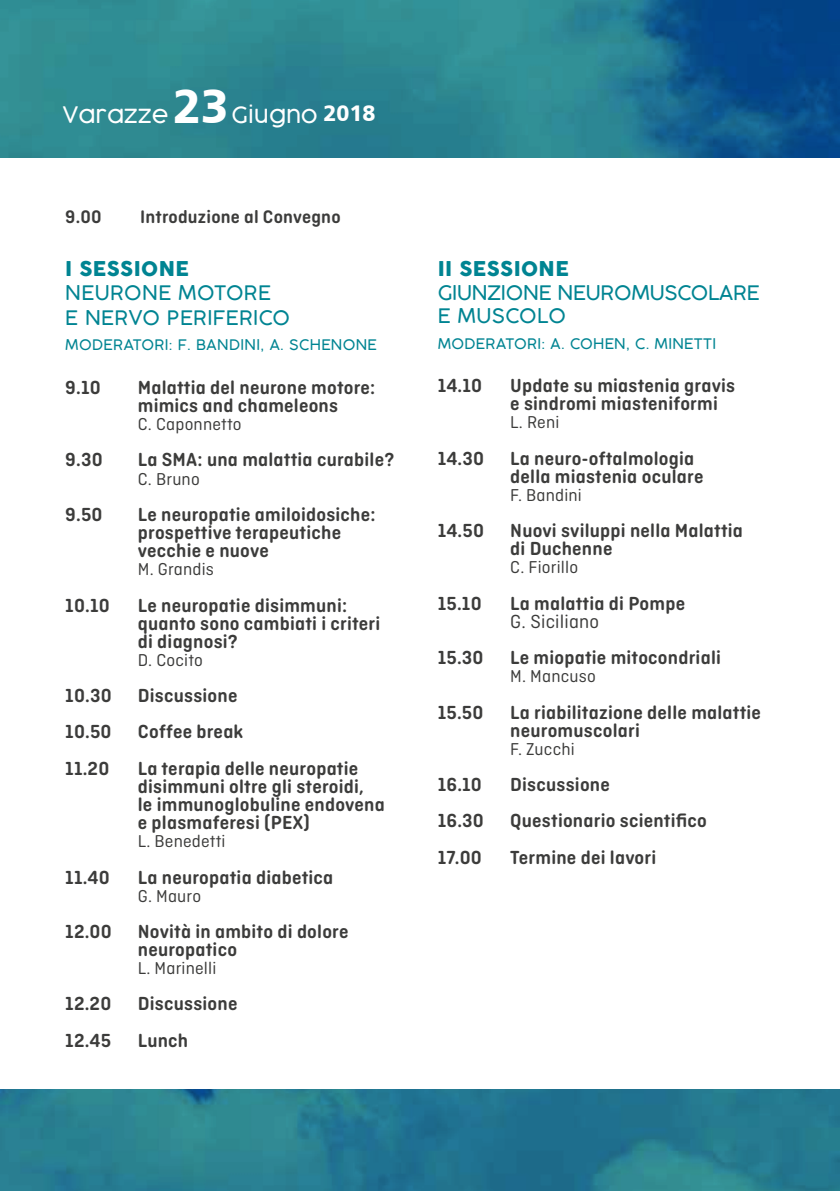
<style>
.page{position:relative;width:840px;height:1191px;background:#fff}
.page>*{position:absolute;margin:0;border:0;box-sizing:border-box;transform-origin:0 0}
.t1{font:700 47.8px "Doris PFC";color:#fff}
.t2{font:300 22.2px "Cocogoose";color:#fff}
.t3{font:600 20px/18.2px "Ciutadella Rounded";letter-spacing:.01em;color:#3c3c3b}
.t4{font:300 20px/23.6px "Cocogoose";letter-spacing:-.01em;color:#008492}
.t5{font:300 20px/25.4px "Cocogoose";letter-spacing:.02em;color:#008492}
.t6{font:20px "Cocogoose";letter-spacing:.02em;color:#008492}
.t7{font:20px "Ciutadella Rounded";letter-spacing:.01em;color:#3c3c3b}
.t8{font:600 19.2px "Ciutadella Rounded";letter-spacing:.01em;color:#3c3c3b}
.t9{font:18.2px "Ciutadella Rounded";letter-spacing:.01em;color:#3c3c3b}
.t10{font:300 14.6px "Cocogoose";letter-spacing:.02em;color:#008492}
.s1{font-family:"Doris PFC";font-weight:700}
</style>
<div class="page">
<img style="left:0;top:0;width:839px;height:1191px">
<div style="left:0;top:159px;width:839px;height:930px;background:#fff"></div>
<h1 class="t1" style="left:173px;top:78px;width:57px">23</h1>
<p class="t2" style="left:62px;top:99px;width:108px">Varazze</p>
<p class="t2" style="left:231px;top:99px;width:145px">Giugno <span class="s1">2018</span></p>
<p class="t8" style="left:65px;top:206px;width:38px">9.00</p>
<p class="t8" style="left:140px;top:206px;width:202px">Introduzione al Convegno</p>
<p class="t6" style="left:65px;top:255px;width:125px">I SESSIONE</p>
<p class="t5" style="left:65px;top:279px;width:226px">NEURONE MOTORE<br>E NERVO PERIFERICO</p>
<p class="t10" style="left:65px;top:335px;width:313px">MODERATORI: F. BANDINI, A. SCHENONE</p>
<p class="t3" style="left:65px;top:378px;width:37px">9.10</p>
<p class="t3" style="left:138px;top:378px;width:239px">Malattia del neurone motore: mimics and chameleons</p>
<p class="t9" style="left:138px;top:414px;width:105px">C. Caponnetto</p>
<p class="t3" style="left:65px;top:451px;width:39px">9.30</p>
<p class="t3" style="left:138px;top:451px;width:258px">La SMA: una malattia curabile?</p>
<p class="t9" style="left:138px;top:468px;width:63px">C. Bruno</p>
<p class="t3" style="left:65px;top:505px;width:39px">9.50</p>
<p class="t3" style="left:138px;top:505px;width:239px">Le neuropatie amiloidosiche: prospettive terapeutiche vecchie e nuove</p>
<p class="t9" style="left:138px;top:559px;width:78px">M. Grandis</p>
<p class="t3" style="left:65px;top:596px;width:46px">10.10</p>
<p class="t3" style="left:138px;top:596px;width:244px">Le neuropatie disimmuni: quanto sono cambiati i criteri di diagnosi?</p>
<p class="t9" style="left:138px;top:650px;width:67px">D. Cocito</p>
<p class="t3" style="left:65px;top:686px;width:48px">10.30</p>
<p class="t3" style="left:138px;top:686px;width:101px">Discussione</p>
<p class="t3" style="left:65px;top:723px;width:48px">10.50</p>
<p class="t3" style="left:138px;top:723px;width:107px">Coffee break</p>
<p class="t3" style="left:65px;top:759px;width:46px">11.20</p>
<p class="t3" style="left:138px;top:759px;width:248px">La terapia delle neuropatie disimmuni oltre gli steroidi,<br>le immunoglobuline endovena e plasmaferesi (PEX)</p>
<p class="t9" style="left:138px;top:831px;width:89px">L. Benedetti</p>
<p class="t3" style="left:65px;top:868px;width:46px">11.40</p>
<p class="t3" style="left:138px;top:868px;width:197px">La neuropatia diabetica</p>
<p class="t9" style="left:138px;top:885px;width:65px">G. Mauro</p>
<p class="t3" style="left:65px;top:922px;width:48px">12.00</p>
<p class="t3" style="left:138px;top:922px;width:212px">Novità in ambito di dolore neuropatico</p>
<p class="t9" style="left:138px;top:958px;width:80px">L. Marinelli</p>
<p class="t3" style="left:65px;top:995px;width:48px">12.20</p>
<p class="t3" style="left:138px;top:995px;width:101px">Discussione</p>
<p class="t3" style="left:65px;top:1031px;width:48px">12.45</p>
<p class="t3" style="left:138px;top:1031px;width:52px">Lunch</p>
<p class="t6" style="left:437px;top:255px;width:132px">II SESSIONE</p>
<p class="t4" style="left:437px;top:280px;width:323px">GIUNZIONE NEUROMUSCOLARE<br>E MUSCOLO</p>
<p class="t10" style="left:437px;top:333px;width:280px">MODERATORI: A. COHEN, C. MINETTI</p>
<p class="t3" style="left:437px;top:376px;width:46px">14.10</p>
<p class="t3" style="left:510px;top:376px;width:226px">Update su miastenia gravis e sindromi miasteniformi</p>
<p class="t9" style="left:510px;top:412px;width:51px">L. Reni</p>
<p class="t3" style="left:437px;top:449px;width:48px">14.30</p>
<p class="t3" style="left:510px;top:449px;width:195px">La neuro-oftalmologia della miastenia oculare</p>
<p class="t9" style="left:510px;top:485px;width:73px">F. Bandini</p>
<p class="t3" style="left:437px;top:521px;width:48px">14.50</p>
<p class="t3" style="left:510px;top:521px;width:234px">Nuovi sviluppi nella Malattia di Duchenne</p>
<p class="t9" style="left:510px;top:557px;width:69px">C. Fiorillo</p>
<p class="t3" style="left:437px;top:594px;width:45px">15.10</p>
<p class="t3" style="left:510px;top:594px;width:176px">La malattia di Pompe</p>
<p class="t7" style="left:510px;top:610px;width:90px">G. Siciliano</p>
<p class="t3" style="left:437px;top:648px;width:47px">15.30</p>
<p class="t3" style="left:510px;top:648px;width:212px">Le miopatie mitocondriali</p>
<p class="t9" style="left:510px;top:666px;width:87px">M. Mancuso</p>
<p class="t3" style="left:437px;top:703px;width:47px">15.50</p>
<p class="t3" style="left:510px;top:703px;width:252px">La riabilitazione delle malattie neuromuscolari</p>
<p class="t9" style="left:510px;top:739px;width:66px">F. Zucchi</p>
<p class="t3" style="left:437px;top:775px;width:46px">16.10</p>
<p class="t3" style="left:510px;top:775px;width:101px">Discussione</p>
<p class="t3" style="left:437px;top:811px;width:48px">16.30</p>
<p class="t3" style="left:510px;top:811px;width:198px">Questionario scientifico</p>
<p class="t3" style="left:437px;top:848px;width:46px">17.00</p>
<p class="t3" style="left:510px;top:848px;width:147px">Termine dei lavori</p>
</div>
